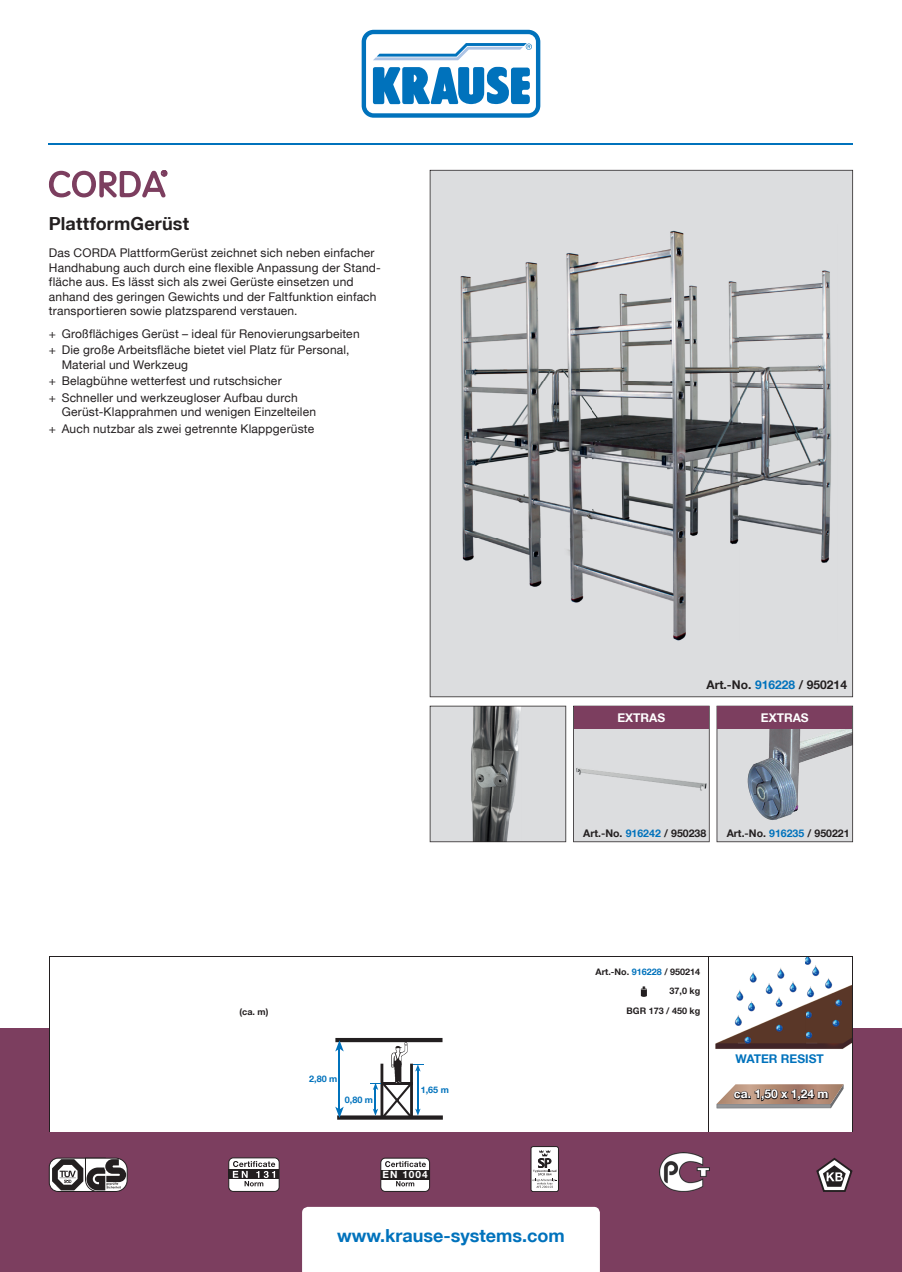
<style>
.page{position:relative;width:902px;height:1272px;background:#fff}
.page>*{position:absolute;margin:0;border:0;box-sizing:border-box;transform-origin:0 0}
.t1{font:700 18px "Helvetica Neue LT";color:#0072bc}
.t2{font:700 18px "Helvetica Neue LT";letter-spacing:.01em;color:#231f20}
.t3{font:12px/14.4px "Helvetica Neue LT";letter-spacing:.015em;color:#231f20}
.t4{font:700 12px "Helvetica Neue LT";color:#fff}
.t5{font:700 12px "Helvetica Neue LT";color:#231f20}
.t6{font:700 12px "Helvetica Neue LT";color:#0072bc}
.t7{font:700 10.5px "Helvetica Neue LT";color:#231f20}
.t8{font:700 10.05px "Helvetica Neue LT";letter-spacing:.1em;color:#fff}
.t9{font:700 9px/19.5px "Helvetica Neue LT";color:#231f20;text-align:right}
.t10{font:700 9px "Helvetica Neue LT";color:#0072bc}
.s1{color:#0072bc}
</style>
<div class="page">
<div style="left:0;top:1028px;width:901px;height:243px;background:#7c3e5f"></div>
<div style="left:302px;top:1206px;width:298px;height:65px;background:#fff"></div>
<svg style="left:429px;top:170px;width:424px;height:527px;background:#c5c6c8"></svg>
<svg style="left:361px;top:30px;width:179px;height:88px"></svg>
<hr style="left:49px;top:143px;width:804px;height:1px;background:#0072bc">
<svg style="left:49px;top:170px;width:118px;height:27px"></svg>
<div style="left:381px;top:1158px;width:48px;height:33px;background:#fff;border-radius:5px"></div>
<div style="left:380px;top:1157px;width:50px;height:34px;border:1px solid #231f20;border-radius:5px"></div>
<div style="left:381px;top:1169px;width:48px;height:10px;background:#231f20"></div>
<svg style="left:396px;top:1181px;width:18px;height:5px"></svg>
<svg style="left:385px;top:1161px;width:41px;height:6px"></svg>
<div style="left:229px;top:1157px;width:50px;height:34px;background:#fff;border-radius:5px"></div>
<div style="left:228px;top:1157px;width:51px;height:34px;border:1px solid #231f20;border-radius:5px"></div>
<svg style="left:229px;top:1169px;width:50px;height:9px"></svg>
<svg style="left:233px;top:1161px;width:42px;height:25px"></svg>
<svg style="left:49px;top:1157px;width:78px;height:34px;background:#847f81"></svg>
<svg style="left:816px;top:1158px;width:36px;height:33px"></svg>
<div style="left:531px;top:1146px;width:27px;height:45px;background:#fff;border-radius:2px"></div>
<div style="left:530px;top:1146px;width:28px;height:45px;border:1px solid #231f20;border-radius:2px"></div>
<svg style="left:532px;top:1149px;width:25px;height:39px"></svg>
<img style="left:659px;top:1152px;width:50px;height:39px">
<div style="left:50px;top:996px;width:801px;height:135px;background:#fff"></div>
<hr style="left:49px;top:956px;width:659px;height:1px;background:#231f20">
<hr style="left:49px;top:956px;width:1px;height:69px;background:#231f20">
<hr style="left:708px;top:956px;width:144px;height:1px;background:#231f20">
<hr style="left:708px;top:956px;width:1px;height:69px;background:#231f20">
<hr style="left:851px;top:956px;width:1px;height:69px;background:#231f20">
<hr style="left:49px;top:1025px;width:1px;height:106px;background:#231f20">
<hr style="left:708px;top:1025px;width:1px;height:106px;background:#231f20">
<hr style="left:851px;top:1025px;width:1px;height:106px;background:#231f20">
<svg style="left:640px;top:986px;width:7px;height:10px"></svg>
<svg style="left:337px;top:1115px;width:106px;height:4px"></svg>
<div style="left:335px;top:1037px;width:107px;height:5px;background:#231f20"></div>
<hr style="left:339px;top:1047px;width:1px;height:63px;background:#0072bc">
<svg style="left:335px;top:1040px;width:9px;height:11px"></svg>
<svg style="left:335px;top:1106px;width:9px;height:11px"></svg>
<svg style="left:370px;top:1042px;width:53px;height:76px;background:#c1c6ca"></svg>
<svg style="left:716px;top:1084px;width:127px;height:24px;background:#9c857a"></svg>
<img style="left:713px;top:957px;width:138px;height:92px">
<svg style="left:429px;top:705px;width:137px;height:137px;background:#b4b5b7"></svg>
<svg style="left:716px;top:705px;width:137px;height:137px;background:#bbbec3"></svg>
<svg style="left:573px;top:705px;width:136px;height:137px;background:#d7d8da"></svg>
<div style="left:717px;top:706px;width:135px;height:23px;background:#7c3e5f"></div>
<div style="left:574px;top:706px;width:134px;height:23px;background:#7c3e5f"></div>
<h1 class="t2" style="left:49px;top:212px;width:142px">PlattformGerüst</h1>
<p class="t3" style="left:49px;top:246px;width:333px">Das CORDA PlattformGerüst zeichnet sich neben einfacher Handhabung auch durch eine flexible Anpassung der Stand&shy;fläche aus. Es lässt sich als zwei Gerüste einsetzen und anhand des geringen Gewichts und der Faltfunktion einfach transportieren sowie platzsparend verstauen.</p>
<p class="t3" style="left:49px;top:325px;width:312px;line-height:16.5px">+ Großflächiges Gerüst – ideal für Renovierungsarbeiten + Die große Arbeitsfläche bietet viel Platz für Personal,</p>
<p class="t3" style="left:49px;top:356px;width:250px;line-height:16.5px;text-indent:13px">Material und Werkzeug<br>+ Belagbühne wetterfest und rutschsicher<br>+ Schneller und werkzeugloser Aufbau durch</p>
<p class="t3" style="left:49px;top:403px;width:268px;line-height:16.5px;text-align:right">Gerüst-Klapprahmen und wenigen Einzelteilen<br>+ Auch nutzbar als zwei getrennte Klappgerüste</p>
<p class="t5" style="left:706px;top:677px;width:142px">Art.-No. <span class="s1">916228</span> / 950214</p>
<p class="t4" style="left:617px;top:710px;width:49px">EXTRAS</p>
<p class="t4" style="left:760px;top:710px;width:49px">EXTRAS</p>
<p class="t7" style="left:583px;top:826px;width:124px">Art.-No. <span class="s1">916242</span> / 950238</p>
<p class="t7" style="left:726px;top:826px;width:124px">Art.-No. <span class="s1">916235</span> / 950221</p>
<p class="t9" style="left:239px;top:1001px;width:30px">(ca. m)</p>
<p class="t10" style="left:309px;top:1073px;width:30px">2,80 m</p>
<p class="t10" style="left:345px;top:1093px;width:30px">0,80 m</p>
<p class="t10" style="left:420px;top:1084px;width:30px">1,65 m</p>
<p class="t8" style="left:382px;top:1168px;width:47px">EN 1004</p>
<h1 class="t1" style="left:337px;top:1224px;width:229px">www.krause-systems.com</h1>
<p class="t9" style="left:595px;top:961px;width:106px">Art.-No. <span class="s1">916228</span> / 950214<br>37,0 kg<br>BGR 173 / 450 kg</p>
<p class="t6" style="left:735px;top:1051px;width:90px">WATER RESIST</p>
<p class="t4" style="left:733px;top:1086px;width:96px">ca. 1,50 x 1,24 m</p>
</div>
